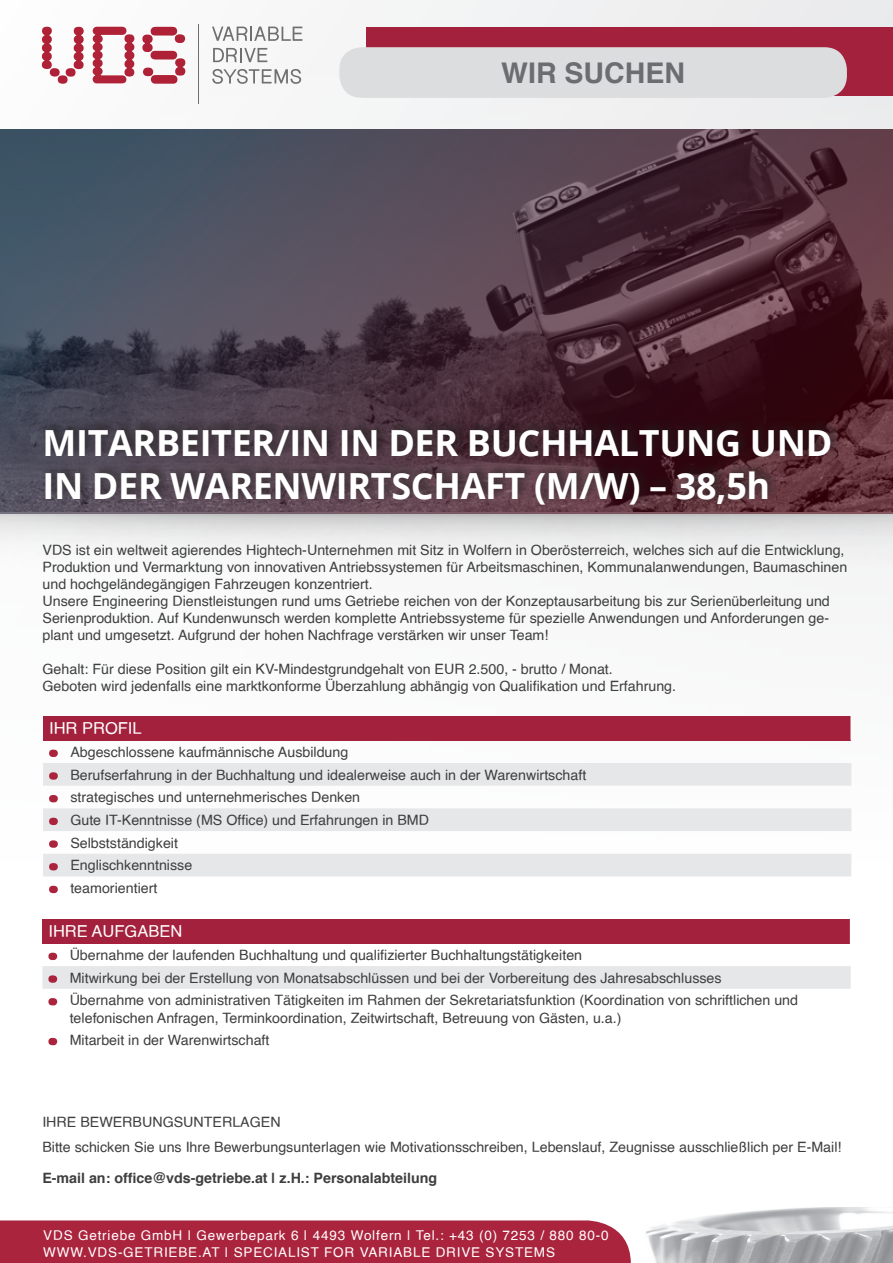
<style>
.page{position:relative;width:893px;height:1263px;background:#fff}
.page>*{position:absolute;margin:0;border:0;box-sizing:border-box;transform-origin:0 0}
.t1{font:700 36px/43.2px "Open Sans";letter-spacing:-.01em;color:#fff}
.t2{font:700 28.5px "Helvetica";color:#6c6d70}
.t3{font:16.5px "Helvetica";color:#fff}
.t4{font:14.25px/22.6px "Helvetica";color:#3e3e3f}
.t5{font:700 14.25px "Helvetica";color:#3e3e3f}
.t6{font:13.5px "Helvetica";letter-spacing:.06em;color:#fff}
</style>
<div class="page">
<div style="left:0;top:0;width:893px;height:861px;background:#f9f9f9"></div>
<div style="left:367px;top:27px;width:526px;height:68px;background:#a3213c"></div>
<svg style="left:212px;top:27px;width:90px;height:14px"></svg>
<svg style="left:213px;top:48px;width:54px;height:14px"></svg>
<svg style="left:212px;top:69px;width:89px;height:15px"></svg>
<hr style="left:199px;top:24px;width:1px;height:80px;background:#706f6f">
<div style="left:58px;top:75px;width:10px;height:9px;background:#ae2136;border-radius:50%"></div>
<svg style="left:42px;top:27px;width:18px;height:50px"></svg>
<svg style="left:66px;top:27px;width:18px;height:50px"></svg>
<svg style="left:93px;top:27px;width:41px;height:56px"></svg>
<svg style="left:142px;top:27px;width:43px;height:57px"></svg>
<div style="left:339px;top:47px;width:508px;height:51px;background:#dcdddf;border-radius:22px"></div>
<img style="left:0;top:513px;width:893px;height:37px">
<svg style="left:0;top:130px;width:893px;height:383px;background:#4c3c49"></svg>
<img style="left:645px;top:1208px;width:248px;height:55px">
<div style="left:0;top:1221px;width:631px;height:42px;background:#ab243e"></div>
<div style="left:42px;top:919px;width:808px;height:24px;background:#a3213c"></div>
<svg style="left:48px;top:953px;width:9px;height:7px"></svg>
<div style="left:42px;top:966px;width:809px;height:23px;background:#e6e7e9"></div>
<svg style="left:48px;top:998px;width:9px;height:7px"></svg>
<svg style="left:48px;top:1038px;width:9px;height:7px"></svg>
<div style="left:43px;top:716px;width:808px;height:24px;background:#a3213c"></div>
<svg style="left:43px;top:763px;width:808px;height:113px;fill:#e6e7e9"></svg>
<svg style="left:49px;top:750px;width:9px;height:7px"></svg>
<svg style="left:49px;top:772px;width:9px;height:8px"></svg>
<svg style="left:49px;top:795px;width:9px;height:7px"></svg>
<svg style="left:49px;top:818px;width:9px;height:7px"></svg>
<svg style="left:49px;top:840px;width:9px;height:8px"></svg>
<svg style="left:49px;top:863px;width:9px;height:7px"></svg>
<svg style="left:49px;top:886px;width:9px;height:7px"></svg>
<div style="left:41px;top:417px;width:802px;height:92px;background:#231f20;opacity:.75"></div>
<h2 class="t2" style="left:501px;top:50px;width:185px">WIR SUCHEN</h2>
<h1 class="t1" style="left:43px;top:420px;width:791px">MITARBEITER/IN IN DER BUCHHALTUNG UND<br>IN DER WARENWIRTSCHAFT (M/W) – 38,5h</h1>
<p class="t4" style="left:43px;top:541px;width:806px;line-height:17.1px">VDS ist ein weltweit agierendes Hightech-Unternehmen mit Sitz in Wolfern in Oberösterreich, welches sich auf die Entwicklung, Produktion und Vermarktung von innovativen Antriebssystemen für Arbeitsmaschinen, Kommunalanwendungen, Baumaschinen und hochgeländegängigen Fahrzeugen konzentriert.<br>Unsere Engineering Dienstleistungen rund ums Getriebe reichen von der Konzeptausarbeitung bis zur Serienüberleitung und Serienproduktion. Auf Kundenwunsch werden komplette Antriebssysteme für spezielle Anwendungen und Anforderungen ge&shy;plant und umgesetzt. Aufgrund der hohen Nachfrage verstärken wir unser Team!</p>
<p class="t4" style="left:43px;top:661px;width:635px;line-height:17.1px">Gehalt: Für diese Position gilt ein KV-Mindestgrundgehalt von EUR 2.500, - brutto / Monat.<br>Geboten wird jedenfalls eine marktkonforme Überzahlung abhängig von Qualifikation und Erfahrung.</p>
<p class="t3" style="left:49px;top:716px;width:94px">IHR PROFIL</p>
<p class="t4" style="left:70px;top:741px;width:517px">Abgeschlossene kaufmännische Ausbildung<br>Berufserfahrung in der Buchhaltung und idealerweise auch in der Warenwirtschaft strategisches und unternehmerisches Denken<br>Gute IT-Kenntnisse (MS Office) und Erfahrungen in BMD<br>Selbstständigkeit<br>Englischkenntnisse<br>teamorientiert</p>
<p class="t3" style="left:48px;top:919px;width:135px">IHRE AUFGABEN</p>
<p class="t4" style="left:70px;top:944px;width:730px">Übernahme der laufenden Buchhaltung und qualifizierter Buchhaltungstätigkeiten<br>Mitwirkung bei der Erstellung von Monatsabschlüssen und bei der Vorbereitung des Jahresabschlusses<br>Übernahme von administrativen Tätigkeiten im Rahmen der Sekretariatsfunktion (Koordination von schriftlichen und</p>
<p class="t4" style="left:70px;top:1007px;width:553px">telefonischen Anfragen, Terminkoordination, Zeitwirtschaft, Betreuung von Gästen, u.a.)<br>Mitarbeit in der Warenwirtschaft</p>
<p class="t4" style="left:42px;top:1109px;width:801px;line-height:25.5px">IHRE BEWERBUNGSUNTERLAGEN<br>Bitte schicken Sie uns Ihre Bewerbungsunterlagen wie Motivationsschreiben, Lebenslauf, Zeugnisse ausschließlich per E-Mail!</p>
<p class="t5" style="left:42px;top:1166px;width:396px">E-mail an: office@vds-getriebe.at | z.H.: Personalabteilung</p>
<p class="t6" style="left:43px;top:1225px;width:567px">VDS Getriebe GmbH | Gewerbepark 6 | 4493 Wolfern | Tel.: +43 (0) 7253 / 880 80-0</p>
<p class="t6" style="left:43px;top:1241px;width:513px">WWW.VDS-GETRIEBE.AT | SPECIALIST FOR VARIABLE DRIVE SYSTEMS</p>
</div>
